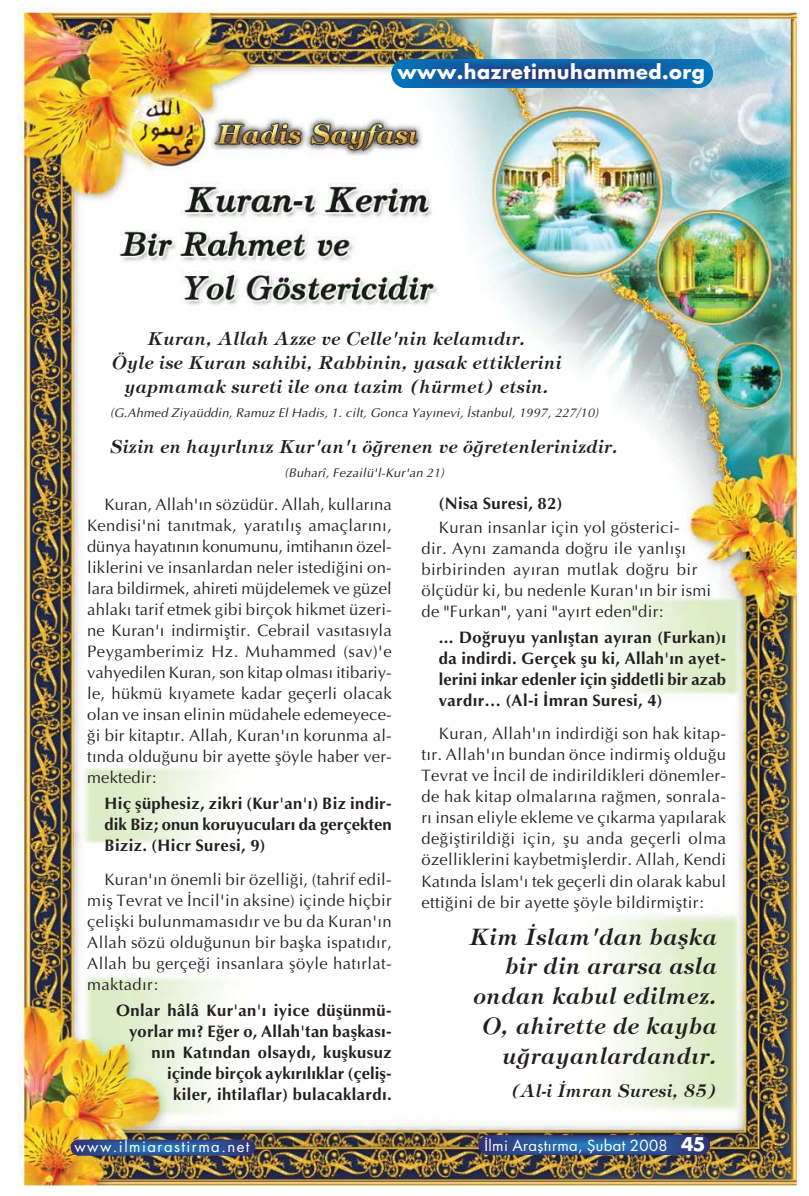
<style>
.page{position:relative;width:809px;height:1196px;background:#fff}
.page>*{position:absolute;margin:0;border:0;box-sizing:border-box;transform-origin:0 0}
.t1{font:22.75px/29.8px "Tiffany Bold Italic Turk";letter-spacing:.025em;color:#231f20;text-align:right}
.t2{font:19.25px "Futura T Bold";letter-spacing:.025em;color:#fff}
.t3{font:17.85px/23.6px "Tiffany Bold Italic Turk";letter-spacing:.025em;color:#231f20;text-align:center}
.t4{font:17.5px "Tiffany Bold Italic Turk";letter-spacing:.025em;color:#231f20}
.t5{font:16.62px/21px "Optima Turk";letter-spacing:.02em;color:#231f20;text-align:justify}
.t6{font:16.62px/21px "Optima Turk B";letter-spacing:.02em;color:#231f20;text-align:justify}
.t7{font:14.88px "Futura T Regular";letter-spacing:.025em;color:#fff}
.t8{font:14.88px "Futura T Regular";letter-spacing:.1em;color:#fff}
.t9{font:12.6px "Optima Turk I";letter-spacing:.02em;color:#231f20}
.s1{font-family:"Futura T Bold";font-size:18.38px}
</style>
<div class="page">
<img style="left:18px;top:1px;width:782px;height:1185px">
<svg style="left:391px;top:59px;width:321px;height:29px;background:#125ba1"></svg>
<svg style="left:71px;top:1139px;width:184px;height:16px;background:#2e5390"></svg>
<svg style="left:478px;top:1134px;width:232px;height:20px;background:#2c508d"></svg>
<p class="t2" style="left:397px;top:63px;width:308px">www.hazretimuhammed.org</p>
<p class="t3" style="left:112px;top:329px;width:451px">Kuran, Allah Azze ve Celle'nin kelam›d›r.<br>Öyle ise Kuran sahibi, Rabbinin, yasak ettiklerini yapmamak sureti ile ona tazim (hürmet) etsin.</p>
<p class="t9" style="left:110px;top:406px;width:489px">(G.Ahmed Ziyaüddin, Ramuz El Hadis, 1. cilt, Gonca Yay›nevi, ‹stanbul, 1997, 227/10)</p>
<p class="t3" style="left:110px;top:436px;width:509px">Sizin en hay›rl›n›z Kur'an'› ö¤renen ve ö¤retenlerinizdir.</p>
<p class="t9" style="left:284px;top:466px;width:161px">(Buharî, Fezailü'l-Kur'an 21)</p>
<p class="t5" style="left:87px;top:494px;width:306px;text-indent:17px">Kuran, Allah'›n sözüdür. Allah, kullar›na Kendisi'ni tan›tmak, yarat›l›fl amaçlar›n›, dünya hayat›n›n konumunu, imtihan›n özel&shy;liklerini ve insanlardan neler istedi¤ini on&shy;lara bildirmek, ahireti müjdelemek ve güzel ahlak› tarif etmek gibi birçok hikmet üzeri&shy;ne Kuran'› indirmifltir. Cebrail vas›tas›yla Peygamberimiz Hz. Muhammed (sav)'e vahyedilen Kuran, son kitap olmas› itibariy&shy;le, hükmü k›yamete kadar geçerli olacak olan ve insan elinin müdahele edemeyece-¤i bir kitapt›r. Allah, Kuran'›n korunma al&shy;t›nda oldu¤unu bir ayette flöyle haber ver&shy;mektedir:</p>
<p class="t6" style="left:105px;top:794px;width:288px">Hiç flüphesiz, zikri (Kur'an'›) Biz indir&shy;dik Biz; onun koruyucular› da gerçekten Biziz. (Hicr Suresi, 9)</p>
<p class="t5" style="left:87px;top:869px;width:306px;text-indent:17px">Kuran'›n önemli bir özelli¤i, (tahrif edil&shy;mifl Tevrat ve ‹ncil'in aksine) içinde hiçbir çeliflki bulunmamas›d›r ve bu da Kuran'›n Allah sözü oldu¤unun bir baflka ispat›d›r, Allah bu gerçe¤i insanlara flöyle hat›rlat&shy;maktad›r:</p>
<p class="t6" style="left:116px;top:1001px;width:277px;text-align:right">Onlar hâlâ Kur'an'› iyice düflünmü&shy;yorlar m›? E¤er o, Allah'tan baflkas›- n›n Kat›ndan olsayd›, kuflkusuz içinde birçok ayk›r›l›klar (çelifl-<br>kiler, ihtilaflar) bulacaklard›.</p>
<p class="t6" style="left:439px;top:495px;width:125px">(Nisa Suresi, 82)</p>
<p class="t5" style="left:421px;top:517px;width:291px;text-align:left;text-indent:17px">Kuran insanlar için yol gösterici-<br>dir. Ayn› zamanda do¤ru ile yanl›fl› birbirinden ay›ran mutlak do¤ru bir ölçüdür ki, bu nedenle Kuran'›n bir ismi de "Furkan", yani "ay›rt eden"dir:</p>
<p class="t6" style="left:439px;top:628px;width:288px">... Do¤ruyu yanl›fltan ay›ran (Furkan)› da indirdi. Gerçek flu ki, Allah'›n ayet&shy;lerini inkar edenler için fliddetli bir azab vard›r… (Al-i ‹mran Suresi, 4)</p>
<p class="t5" style="left:421px;top:723px;width:306px;text-indent:17px">Kuran, Allah'›n indirdi¤i son hak kitap&shy;t›r. Allah'›n bundan önce indirmifl oldu¤u Tevrat ve ‹ncil de indirildikleri dönemler&shy;de hak kitap olmalar›na ra¤men, sonrala&shy;r› insan eliyle ekleme ve ç›karma yap›larak de¤ifltirildi¤i için, flu anda geçerli olma özelliklerini kaybetmifllerdir. Allah, Kendi Kat›nda ‹slam'› tek geçerli din olarak kabul etti¤ini de bir ayette flöyle bildirmifltir:</p>
<h1 class="t1" style="left:469px;top:923px;width:249px">Kim ‹slam'dan baflka bir din ararsa asla ondan kabul edilmez.<br>O, ahirette de kayba u¤rayanlardand›r.</h1>
<p class="t4" style="left:510px;top:1084px;width:208px">(Al-i ‹mran Suresi, 85)</p>
<p class="t8" style="left:74px;top:1138px;width:176px">www.ilmiarastirma.net</p>
<p class="t7" style="left:484px;top:1137px;width:222px">‹lmi Araflt›rma, fiubat 2008 <span class="s1">45</span></p>
</div>
